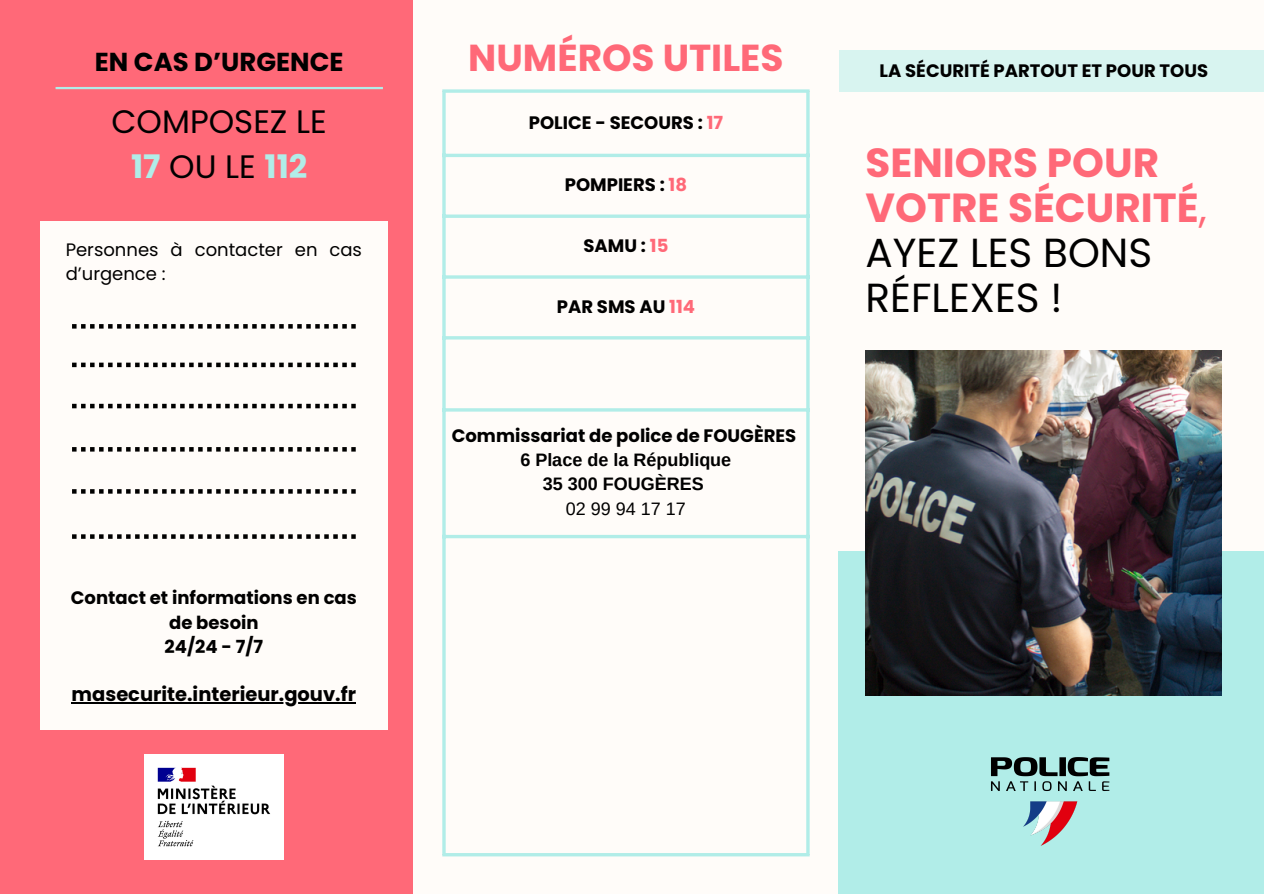
<style>
.page{position:relative;width:1264px;height:894px;background:#fff}
.page>*{position:absolute;margin:0;border:0;box-sizing:border-box;transform-origin:0 0}
.t1{font:700 40.5px/45px "Poppins";color:#ff6978}
.t2{font:700 37.5px "Poppins";color:#ff6978}
.t3{font:32.4px/45px "Poppins";color:#000;text-align:center}
.t4{font:700 25.95px "Poppins";color:#000}
.t5{font:700 19.5px "Poppins";color:#000}
.t6{font:700 18px/24.8px "Poppins";color:#000;text-align:center}
.t7{font:18px/24.8px "Poppins";color:#000}
.t8{font:700 18px "Arimo";color:#000}
.t9{font:18px "Arimo";color:#000}
.s1{font-weight:700;color:#b1ede8}
.s2{color:#ff6978}
.s3{font-weight:400}
.s4{font-weight:400;color:#000}
</style>
<div class="page">
<div style="left:0;top:0;width:1263px;height:893px;background:#fffcf9"></div>
<div style="left:0;top:0;width:413px;height:893px;background:#ff6978"></div>
<hr style="left:442px;top:93px;width:3px;height:759px;background:#b1ede8">
<hr style="left:806px;top:93px;width:3px;height:759px;background:#b1ede8">
<svg style="left:442px;top:89px;width:367px;height:4px"></svg>
<hr style="left:442px;top:154px;width:367px;height:3px;background:#b1ede8">
<svg style="left:445px;top:214px;width:361px;height:4px"></svg>
<hr style="left:442px;top:275px;width:367px;height:3px;background:#b1ede8">
<hr style="left:442px;top:336px;width:367px;height:3px;background:#b1ede8">
<hr style="left:442px;top:408px;width:367px;height:3px;background:#b1ede8">
<svg style="left:442px;top:534px;width:365px;height:4px"></svg>
<svg style="left:442px;top:852px;width:367px;height:4px"></svg>
<hr style="left:56px;top:87px;width:327px;height:2px;background:#b1ede8">
<div style="left:40px;top:220px;width:347px;height:508px;background:#fffcf9"></div>
<svg style="left:72px;top:324px;width:284px;height:4px"></svg>
<svg style="left:72px;top:362px;width:284px;height:5px"></svg>
<svg style="left:72px;top:403px;width:284px;height:5px"></svg>
<svg style="left:72px;top:447px;width:284px;height:4px"></svg>
<svg style="left:72px;top:489px;width:284px;height:4px"></svg>
<svg style="left:72px;top:534px;width:284px;height:4px"></svg>
<div style="left:838px;top:551px;width:425px;height:342px;background:#b1ede8"></div>
<img style="left:865px;top:351px;width:356px;height:344px">
<img style="left:991px;top:757px;width:119px;height:89px">
<div style="left:838px;top:50px;width:425px;height:42px;background:#d8f4f0"></div>
<img style="left:145px;top:754px;width:138px;height:105px">
<hr style="left:72px;top:702px;width:284px;height:1px;background:#000">
<h6 class="t4" style="left:95px;top:44px;width:250px">EN CAS D’URGENCE</h6>
<h6 class="t3" style="left:112px;top:99px;width:217px">COMPOSEZ LE<br><span class="s1">17</span> OU LE <span class="s1">112</span></h6>
<p class="t7" style="left:66px;top:237px;width:298px">Personnes à contacter en cas d’urgence :</p>
<h1 class="t6" style="left:71px;top:585px;width:287px">Contact et informations en cas de besoin<br>24/24 - 7/7</h1>
<p class="t5" style="left:72px;top:680px;width:286px">masecurite.interieur.gouv.fr</p>
<p class="t2" style="left:468px;top:32px;width:317px">NUMÉROS UTILES</p>
<h4 class="t6" style="left:529px;top:110px;width:196px">POLICE - SECOURS : <span class="s2">17</span></h4>
<p class="t6" style="left:565px;top:172px;width:124px">POMPIERS : <span class="s2">18</span></p>
<h3 class="t6" style="left:583px;top:233px;width:86px">SAMU : <span class="s2">15</span></h3>
<p class="t6" style="left:557px;top:294px;width:140px">PAR SMS AU <span class="s2">114</span></p>
<p class="t6" style="left:452px;top:423px;width:346px">Commissariat de police de FOUGÈRES</p>
<p class="t8" style="left:520px;top:449px;width:212px">6 Place de la République</p>
<p class="t8" style="left:543px;top:474px;width:162px">35 300 FOUGÈRES</p>
<p class="t9" style="left:566px;top:499px;width:122px">02 99 94 17 17</p>
<p class="t6" style="left:879px;top:58px;width:330px">LA SÉCURITÉ PARTOUT ET POUR TOUS</p>
<p class="t1" style="left:865px;top:140px;width:343px">SENIORS POUR<br>VOTRE SÉCURITÉ<span class="s3">,<br></span><span class="s4">AYEZ LES BONS<br>RÉFLEXES !</span></p>
</div>
